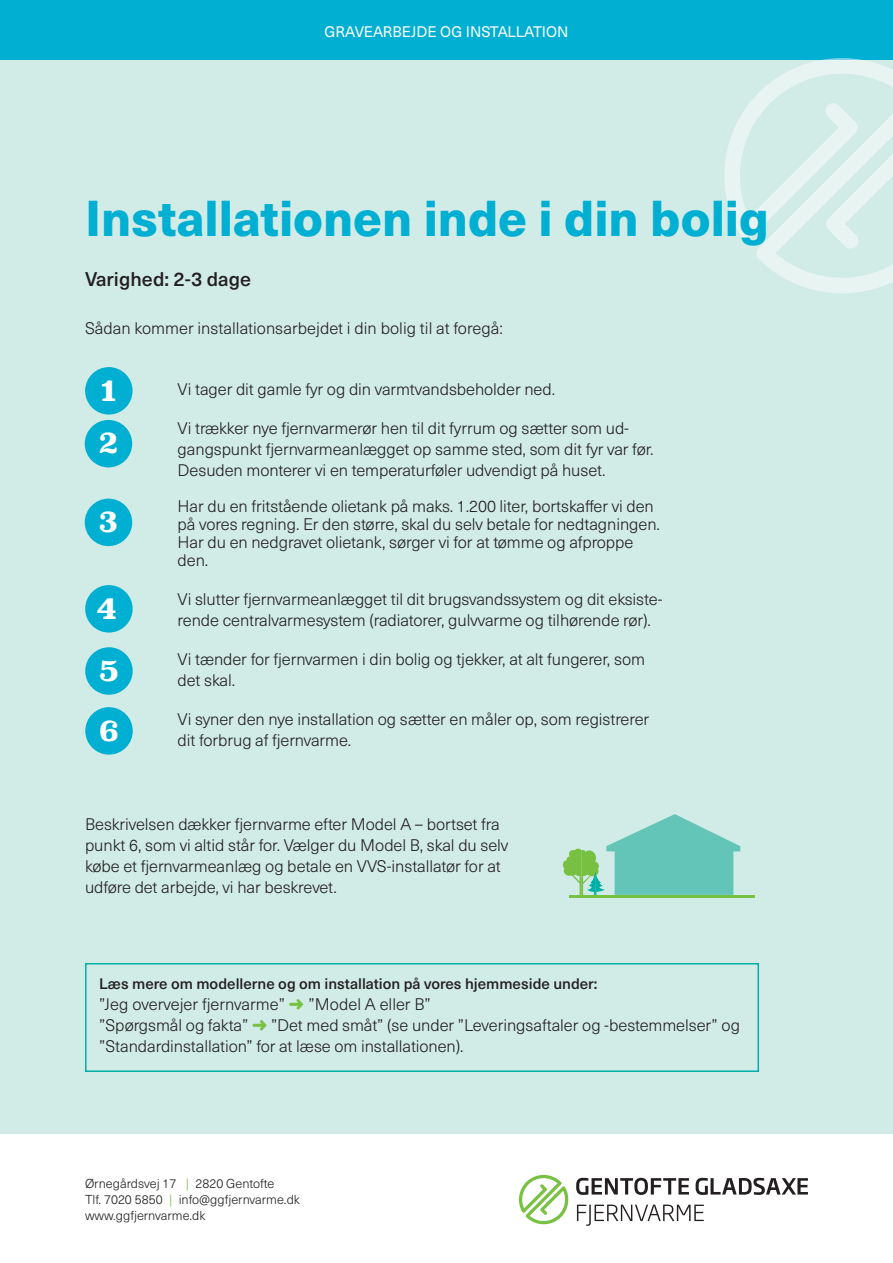
<style>
.page{position:relative;width:893px;height:1263px;background:#fff}
.page>*{position:absolute;margin:0;border:0;box-sizing:border-box;transform-origin:0 0}
.t1{font:800 49.5px "Neue Haas Unica Pro";color:#00afd2}
.t2{font:700 30px/61.1px "Superclarendon";color:#fff;text-align:justify}
.t3{font:500 19.5px "Neue Haas Unica Pro";color:#231f20}
.t4{font:300 16.5px/21px "Neue Haas Unica Pro";letter-spacing:-.005em;color:#231f20}
.t5{font:500 15px "Neue Haas Unica Pro";color:#231f20}
.t6{font:15px "Neue Haas Unica Pro";color:#fff}
.t7{font:300 12.75px/16.4px "Neue Haas Unica Pro";color:#231f20}
.s1{color:#79c142}
</style>
<div class="page">
<div style="left:0;top:0;width:893px;height:1134px;background:#d1ebe6"></div>
<div style="left:0;top:0;width:893px;height:60px;background:#00afd2"></div>
<svg style="left:519px;top:1175px;width:289px;height:51px"></svg>
<svg style="left:724px;top:58px;width:169px;height:235px"></svg>
<hr style="left:569px;top:895px;width:186px;height:2px;background:#79c142">
<svg style="left:563px;top:814px;width:177px;height:81px"></svg>
<div style="left:85px;top:963px;width:674px;height:109px;border:2px solid #00afa8"></div>
<div style="left:85px;top:499px;width:47px;height:47px;background:#00afd2;border-radius:50%"></div>
<div style="left:85px;top:420px;width:47px;height:47px;background:#00afd2;border-radius:50%"></div>
<div style="left:85px;top:367px;width:48px;height:48px;background:#00afd2;border-radius:50%"></div>
<div style="left:85px;top:585px;width:48px;height:47px;background:#00afd2;border-radius:50%"></div>
<div style="left:85px;top:647px;width:48px;height:48px;background:#00afd2;border-radius:50%"></div>
<div style="left:85px;top:707px;width:48px;height:48px;background:#00afd2;border-radius:50%"></div>
<p class="t6" style="left:325px;top:23px;width:245px">GRAVEARBEJDE OG INSTALLATION</p>
<h1 class="t1" style="left:85px;top:187px;width:685px">Installationen inde i din bolig</h1>
<p class="t3" style="left:85px;top:268px;width:168px">Varighed: 2-3 dage</p>
<p class="t4" style="left:85px;top:318px;width:419px">Sådan kommer installationsarbejdet i din bolig til at foregå:</p>
<h2 class="t2" style="left:101px;top:361px;width:18px">1</h2>
<h2 class="t2" style="left:98px;top:412px;width:22px">2</h2>
<h2 class="t2" style="left:99px;top:492px;width:21px">3</h2>
<h2 class="t2" style="left:96px;top:579px;width:24px">4<br>5<br>6</h2>
<p class="t4" style="left:178px;top:379px;width:379px">Vi tager dit gamle fyr og din varmtvandsbeholder ned.</p>
<p class="t4" style="left:178px;top:418px;width:478px">Vi trækker nye fjernvarmerør hen til dit fyrrum og sætter som ud&shy;gangspunkt fjernvarmeanlægget op samme sted, som dit fyr var før.<br>Desuden monterer vi en temperaturføler udvendigt på huset.</p>
<p class="t4" style="left:178px;top:498px;width:484px;line-height:18px">Har du en fritstående olietank på maks. 1.200 liter, bortskaffer vi den på vores regning. Er den større, skal du selv betale for nedtagningen.<br>Har du en nedgravet olietank, sørger vi for at tømme og afproppe den.</p>
<p class="t4" style="left:178px;top:589px;width:486px">Vi slutter fjernvarmeanlægget til dit brugsvandssystem og dit eksiste&shy;rende centralvarmesystem (radiatorer, gulvvarme og tilhørende rør).</p>
<p class="t4" style="left:178px;top:649px;width:469px">Vi tænder for fjernvarmen i din bolig og tjekker, at alt fungerer, som det skal.</p>
<p class="t4" style="left:178px;top:709px;width:473px">Vi syner den nye installation og sætter en måler op, som registrerer dit forbrug af fjernvarme.</p>
<p class="t4" style="left:85px;top:814px;width:425px">Beskrivelsen dækker fjernvarme efter Model A – bortset fra punkt 6, som vi altid står for. Vælger du Model B, skal du selv købe et fjernvarmeanlæg og betale en VVS-installatør for at udføre det arbejde, vi har beskrevet.</p>
<p class="t5" style="left:99px;top:974px;width:500px">Læs mere om modellerne og om installation på vores hjemmeside under:</p>
<p class="t4" style="left:99px;top:994px;width:642px">”Jeg overvejer fjernvarme” <span class="s1">➜</span> ”Model A eller B”<br>”Spørgsmål og fakta” <span class="s1">➜</span> ”Det med småt” (se under ”Leveringsaftaler og -bestemmelser” og ”Standardinstallation” for at læse om installationen).</p>
<p class="t7" style="left:85px;top:1175px;width:216px">Ørnegårdsvej 17 <span class="s1">|</span> 2820 Gentofte<br>Tlf. 7020 5850 <span class="s1">|</span> info@ggfjernvarme.dk www.ggfjernvarme.dk</p>
</div>
